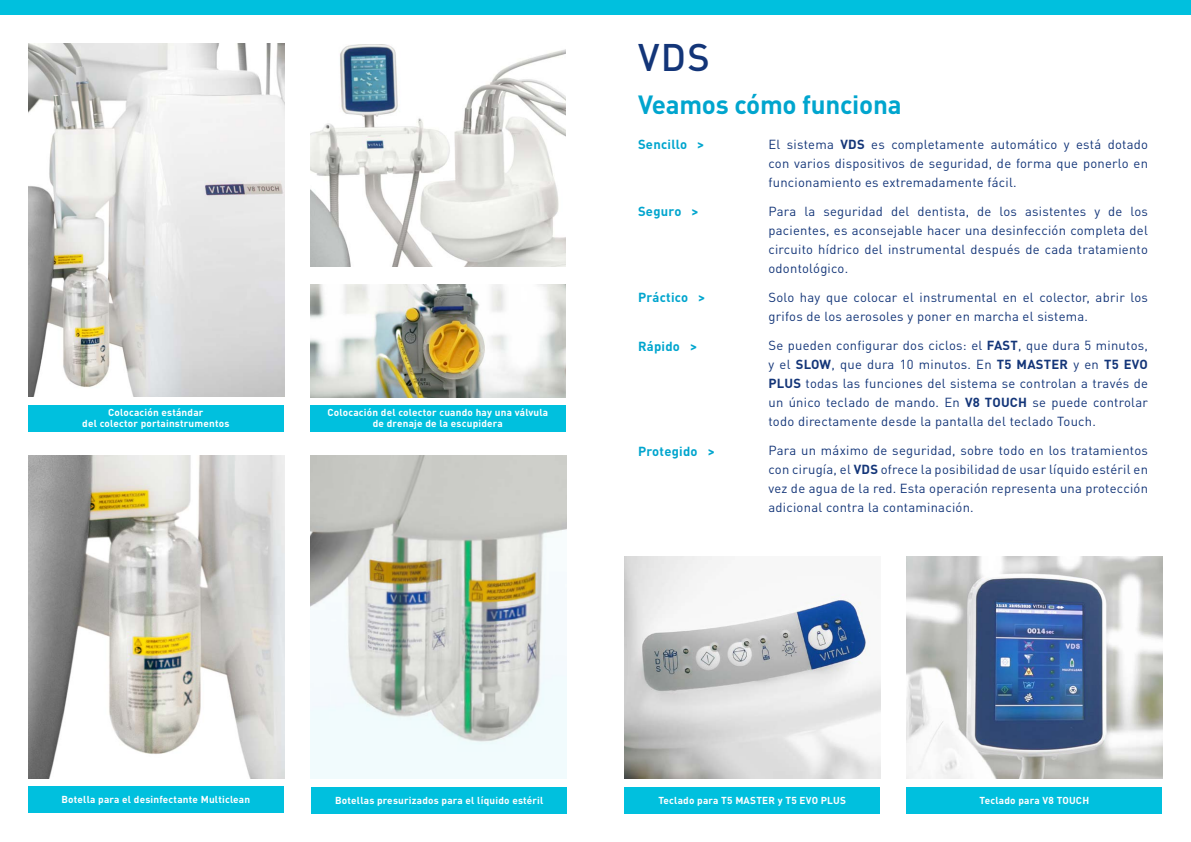
<style>
.page{position:relative;width:1191px;height:842px;background:#fff}
.page>*{position:absolute;margin:0;border:0;box-sizing:border-box;transform-origin:0 0}
.t1{font:500 38px "DIN Pro";color:#133578}
.t2{font:700 26px "DIN Pro";letter-spacing:-.01em;color:#00a5ce}
.t3{font:13px/19px "DIN Pro";letter-spacing:.02em;color:#133578;text-align:justify}
.t4{font:700 13px "DIN Pro";letter-spacing:.02em;color:#00a5ce}
.t5{font:700 10px/11px "DIN Pro";letter-spacing:.02em;color:#fff;text-align:center}
.s1{font-weight:700}
</style>
<div class="page">
<div style="left:310px;top:405px;width:256px;height:27px;background:#00c0de"></div>
<div style="left:28px;top:405px;width:256px;height:27px;background:#00c0de"></div>
<div style="left:0;top:0;width:1191px;height:14px;background:#00c0de"></div>
<img style="left:624px;top:556px;width:256px;height:223px">
<img style="left:310px;top:44px;width:256px;height:223px">
<img style="left:310px;top:285px;width:256px;height:112px">
<img style="left:906px;top:556px;width:256px;height:223px">
<img style="left:29px;top:44px;width:255px;height:353px">
<div style="left:906px;top:787px;width:256px;height:27px;background:#00c0de"></div>
<div style="left:624px;top:787px;width:255px;height:27px;background:#00c0de"></div>
<img style="left:28px;top:455px;width:256px;height:324px">
<img style="left:310px;top:455px;width:256px;height:324px">
<div style="left:311px;top:787px;width:256px;height:27px;background:#00c0de"></div>
<div style="left:28px;top:786px;width:256px;height:27px;background:#00c0de"></div>
<h1 class="t1" style="left:638px;top:32px;width:73px">VDS</h1>
<p class="t5" style="left:82px;top:406px;width:149px">Colocación estándar<br>del colector portainstrumentos</p>
<p class="t5" style="left:327px;top:406px;width:222px">Colocación del colector cuando hay una válvula de drenaje de la escupidera</p>
<h2 class="t2" style="left:638px;top:87px;width:265px">Veamos cómo funciona</h2>
<p class="t4" style="left:638px;top:135px;width:68px">Sencillo &gt;</p>
<p class="t4" style="left:638px;top:202px;width:62px">Seguro &gt;</p>
<p class="t4" style="left:638px;top:288px;width:69px">Práctico &gt;</p>
<p class="t4" style="left:638px;top:337px;width:61px">Rápido &gt;</p>
<p class="t4" style="left:638px;top:442px;width:78px">Protegido &gt;</p>
<p class="t3" style="left:768px;top:134px;width:381px">El sistema <span class="s1">VDS</span> es completamente automático y está dotado con varios dispositivos de seguridad, de forma que ponerlo en funcionamiento es extremadamente fácil.</p>
<p class="t3" style="left:768px;top:201px;width:381px">Para la seguridad del dentista, de los asistentes y de los pacientes, es aconsejable hacer una desinfección completa del circuito hídrico del instrumental después de cada tratamiento odontológico.</p>
<p class="t3" style="left:768px;top:287px;width:381px">Solo hay que colocar el instrumental en el colector, abrir los grifos de los aerosoles y poner en marcha el sistema.</p>
<p class="t3" style="left:768px;top:335px;width:381px">Se pueden configurar dos ciclos: el <span class="s1">FAST</span>, que dura 5 minutos, y el <span class="s1">SLOW</span>, que dura 10 minutos. En <span class="s1">T5 MASTER</span> y en <span class="s1">T5 EVO PLUS</span> todas las funciones del sistema se controlan a través de un único teclado de mando. En <span class="s1">V8 TOUCH</span> se puede controlar todo directamente desde la pantalla del teclado Touch.</p>
<p class="t3" style="left:768px;top:440px;width:381px">Para un máximo de seguridad, sobre todo en los tratamientos con cirugía, el <span class="s1">VDS</span> ofrece la posibilidad de usar líquido estéril en vez de agua de la red. Esta operación representa una protección adicional contra la contaminación.</p>
<p class="t5" style="left:61px;top:794px;width:190px">Botella para el desinfectante Multiclean</p>
<p class="t5" style="left:335px;top:794px;width:210px">Botellas presurizados para el líquido estéril</p>
<p class="t5" style="left:658px;top:794px;width:189px">Teclado para T5 MASTER y T5 EVO PLUS</p>
<p class="t5" style="left:979px;top:794px;width:111px">Teclado para V8 TOUCH</p>
</div>
